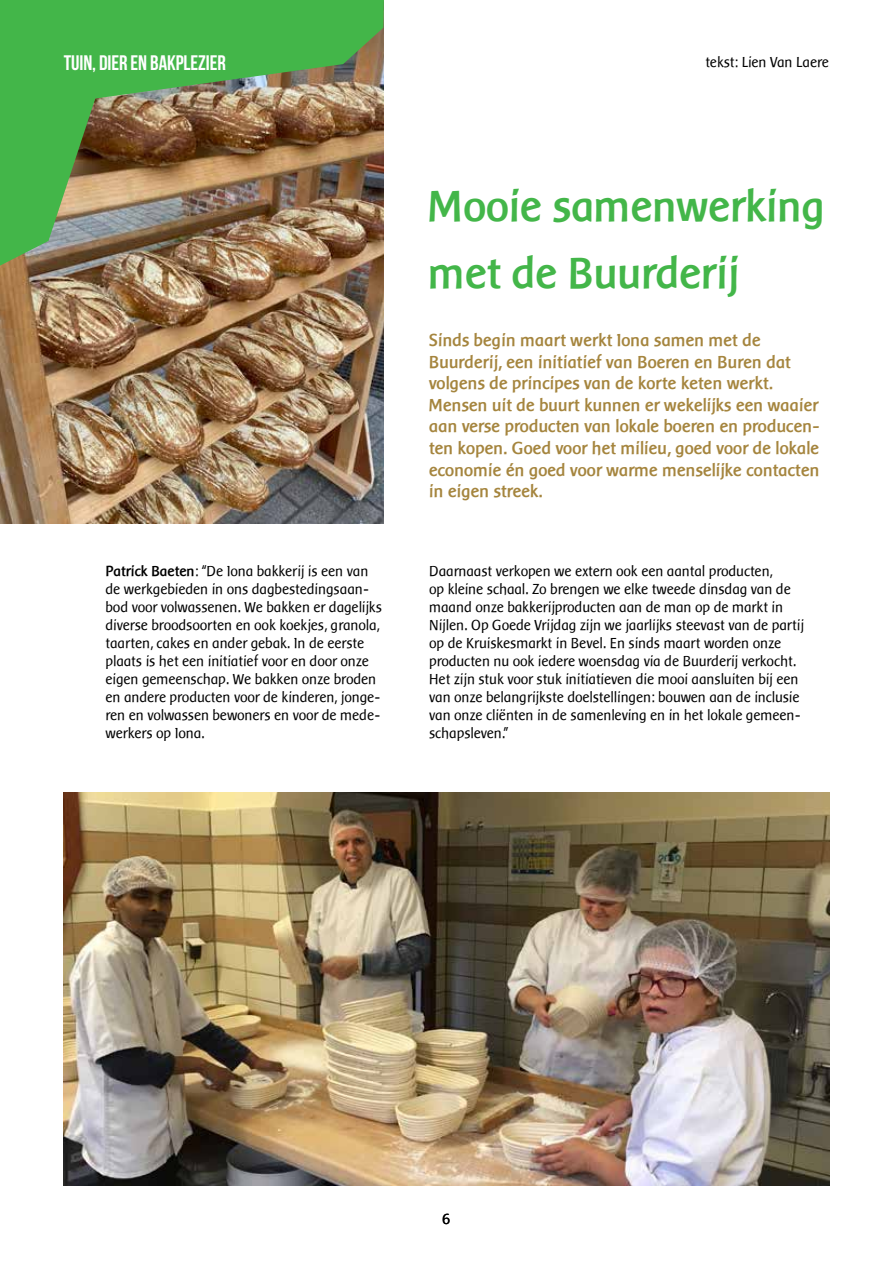
<style>
.page{position:relative;width:893px;height:1263px;background:#fff}
.page>*{position:absolute;margin:0;border:0;box-sizing:border-box;transform-origin:0 0}
.t1{font:700 45px/67.5px "Baar Sophia";letter-spacing:-.005em;color:#43b649}
.t2{font:21px "Bebas Neue";letter-spacing:-.005em;color:#fff}
.t3{font:700 18px/21.6px "Baar Sophia";color:#a5853e}
.t4{font:15px/18px "Baar Sophia";letter-spacing:-.005em;color:#000}
.s1{font-weight:700}
</style>
<div class="page">
<img style="left:0;top:266px;width:384px;height:257px">
<img style="left:0;top:0;width:384px;height:266px">
<img style="left:64px;top:792px;width:765px;height:394px">
<h2 class="t2" style="left:64px;top:51px;width:164px">TUIN, DIER EN BAKPLEZIER</h2>
<p class="t4" style="left:706px;top:53px;width:125px">tekst: Lien Van Laere</p>
<h1 class="t1" style="left:429px;top:172px;width:398px">Mooie samenwerking met de Buurderij</h1>
<p class="t3" style="left:429px;top:329px;width:392px">Sinds begin maart werkt Iona samen met de Buurderij, een initiatief van Boeren en Buren dat volgens de principes van de korte keten werkt.<br>Mensen uit de buurt kunnen er wekelijks een waaier aan verse producten van lokale boeren en producen&shy;ten kopen. Goed voor het milieu, goed voor de lokale economie én goed voor warme menselijke contacten in eigen streek.</p>
<p class="t4" style="left:106px;top:562px;width:278px"><span class="s1">Patrick Baeten</span>: “De Iona bakkerij is een van de werkgebieden in ons dagbestedingsaan&shy;bod voor volwassenen. We bakken er dagelijks diverse broodsoorten en ook koekjes, granola, taarten, cakes en ander gebak. In de eerste plaats is het een initiatief voor en door onze eigen gemeenschap. We bakken onze broden en andere producten voor de kinderen, jonge&shy;ren en volwassen bewoners en voor de mede&shy;werkers op Iona.</p>
<p class="t4" style="left:429px;top:562px;width:376px">Daarnaast verkopen we extern ook een aantal producten,<br>op kleine schaal. Zo brengen we elke tweede dinsdag van de maand onze bakkerijproducten aan de man op de markt in Nijlen. Op Goede Vrijdag zijn we jaarlijks steevast van de partij op de Kruiskesmarkt in Bevel. En sinds maart worden onze producten nu ook iedere woensdag via de Buurderij verkocht.<br>Het zijn stuk voor stuk initiatieven die mooi aansluiten bij een van onze belangrijkste doelstellingen: bouwen aan de inclusie van onze cliënten in de samenleving en in het lokale gemeen&shy;schapsleven.”</p>
<p class="t4" style="left:443px;top:1210px;width:9px">6</p>
</div>
